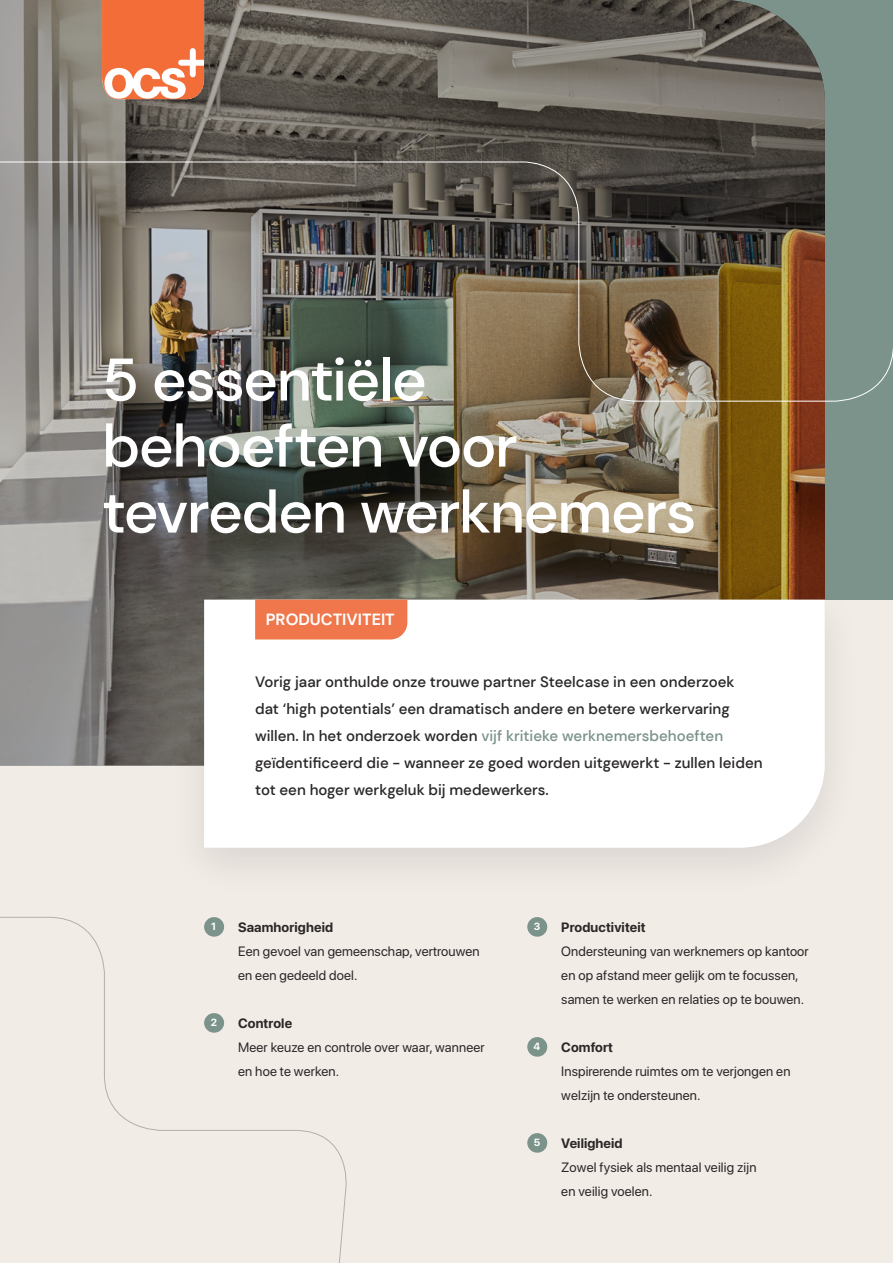
<style>
.page{position:relative;width:893px;height:1263px;background:#f2ece7}
.page>*{position:absolute;margin:0;border:0;box-sizing:border-box;transform-origin:0 0}
.t1{font:500 60px/66px "DM Sans";letter-spacing:-.025em;color:#fff}
.t2{font:700 16.2px "DM Sans";color:#fff}
.t3{font:500 15px/27px "DM Sans";color:#2a2728}
.t4{font:13.5px/24px "SF Pro Display";letter-spacing:.01em;color:#2a2728}
.t5{font:700 13.5px "SF Pro Display";letter-spacing:.01em;color:#2a2728}
.t6{font:700 10.35px "SF Pro Display";color:#fff}
.s1{color:#7b938a}
</style>
<div class="page">
<div style="left:0;top:0;width:893px;height:600px;background:#7b938a"></div>
<img style="left:0;top:402px;width:825px;height:363px">
<div style="left:527px;top:917px;width:20px;height:20px;background:#7b938a;border-radius:10px"></div>
<div style="left:527px;top:1037px;width:20px;height:20px;background:#7b938a;border-radius:10px"></div>
<div style="left:527px;top:1133px;width:20px;height:20px;background:#7b938a;border-radius:10px"></div>
<div style="left:166px;top:577px;width:697px;height:323px;background:#000;opacity:.1"></div>
<div style="left:204px;top:600px;width:621px;height:248px;background:#fff"></div>
<div style="left:255px;top:600px;width:152px;height:39px;background:#ef774b"></div>
<svg style="left:0;top:917px;width:347px;height:346px"></svg>
<svg style="left:0;top:0;width:893px;height:402px;background:#6f685b"></svg>
<h1 class="t1" style="left:102px;top:346px;width:596px">5 essentiële behoeften voor tevreden werknemers</h1>
<p class="t2" style="left:266px;top:609px;width:130px">PRODUCTIVITEIT</p>
<p class="t3" style="left:255px;top:668px;width:509px">Vorig jaar onthulde onze trouwe partner Steelcase in een onderzoek<br>dat ‘high potentials’ een dramatisch andere en betere werkervaring willen. In het onderzoek worden <span class="s1">vijf kritieke werknemersbehoeften </span>geïdentificeerd die - wanneer ze goed worden uitgewerkt - zullen leiden tot een hoger werkgeluk bij medewerkers.</p>
<p class="t6" style="left:211px;top:921px;width:6px">1</p>
<p class="t5" style="left:238px;top:919px;width:97px">Saamhorigheid</p>
<p class="t4" style="left:238px;top:939px;width:243px">Een gevoel van gemeenschap, vertrouwen en een gedeeld doel.</p>
<p class="t6" style="left:211px;top:1017px;width:8px">2</p>
<p class="t5" style="left:238px;top:1015px;width:56px">Controle</p>
<p class="t4" style="left:238px;top:1035px;width:248px">Meer keuze en controle over waar, wanneer en hoe te werken.</p>
<p class="t6" style="left:534px;top:921px;width:8px">3</p>
<p class="t5" style="left:561px;top:919px;width:86px">Productiviteit</p>
<p class="t4" style="left:561px;top:939px;width:249px">Ondersteuning van werknemers op kantoor en op afstand meer gelijk om te focussen, samen te werken en relaties op te bouwen.</p>
<p class="t6" style="left:534px;top:1041px;width:8px">4</p>
<p class="t5" style="left:561px;top:1039px;width:53px">Comfort</p>
<p class="t4" style="left:561px;top:1059px;width:231px">Inspirerende ruimtes om te verjongen en welzijn te ondersteunen.</p>
<p class="t6" style="left:534px;top:1137px;width:8px">5</p>
<p class="t5" style="left:561px;top:1135px;width:63px">Veiligheid</p>
<p class="t4" style="left:561px;top:1155px;width:197px">Zowel fysiek als mentaal veilig zijn en veilig voelen.</p>
</div>
